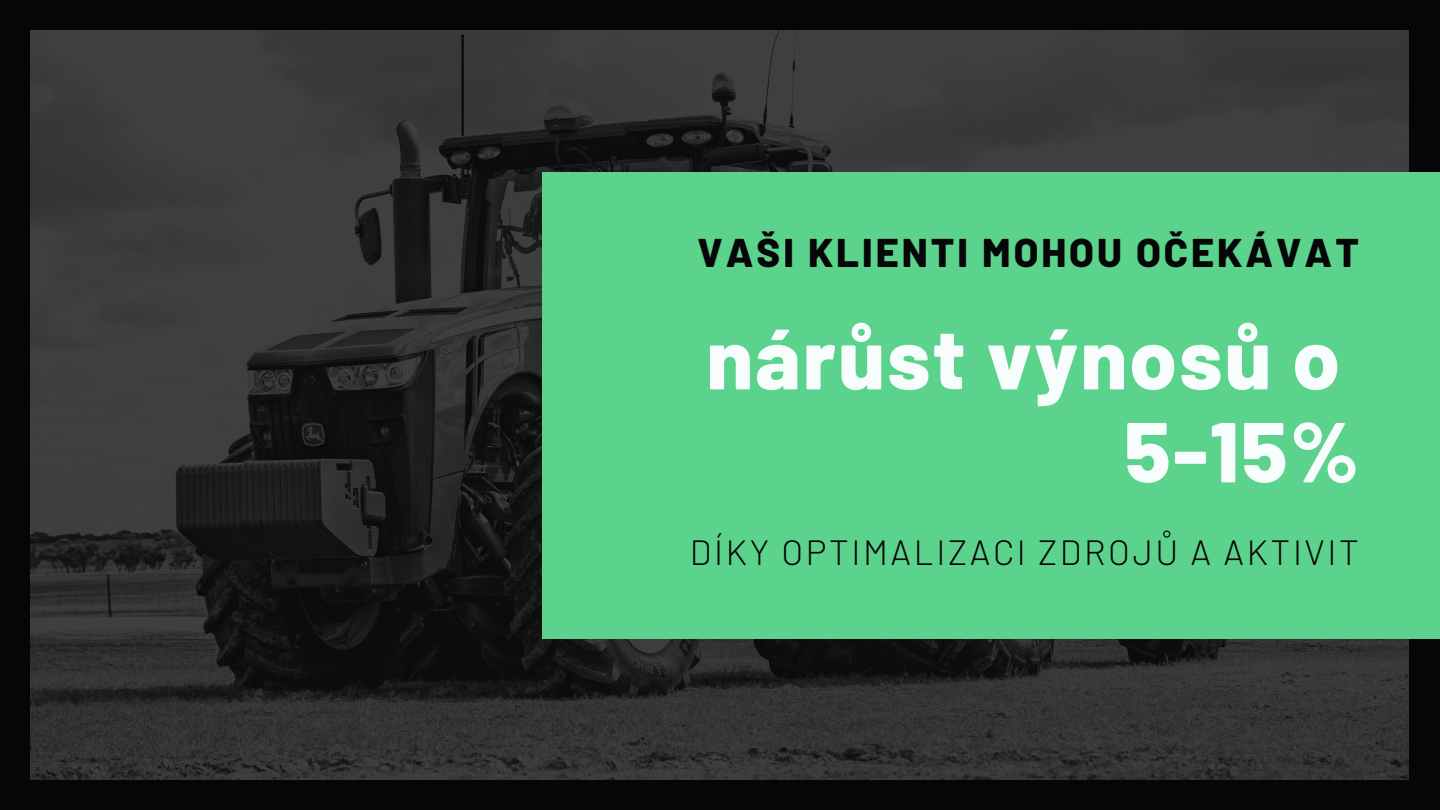
<style>
.page{position:relative;width:1440px;height:810px;background:#060507}
.page>*{position:absolute;margin:0;border:0;box-sizing:border-box;transform-origin:0 0}
.t1{font:800 85px "Barlow";letter-spacing:.025em;color:#f7fcfd}
.t2{font:800 40px "Barlow";letter-spacing:.075em;color:#060507}
.t3{font:300 35px "Barlow";letter-spacing:.075em;color:#060507}
</style>
<div class="page">
<img style="left:31px;top:30px;width:1378px;height:750px">
<div style="left:542px;top:172px;width:898px;height:466px;background:#5cd38c"></div>
<p class="t2" style="left:697px;top:227px;width:663px">VAŠI KLIENTI MOHOU OČEKÁVAT</p>
<p class="t1" style="left:706px;top:304px;width:635px">nárůst výnosů o</p>
<p class="t1" style="left:1124px;top:397px;width:236px">5-15%</p>
<p class="t3" style="left:690px;top:530px;width:671px">DÍKY OPTIMALIZACI ZDROJŮ A AKTIVIT</p>
</div>
